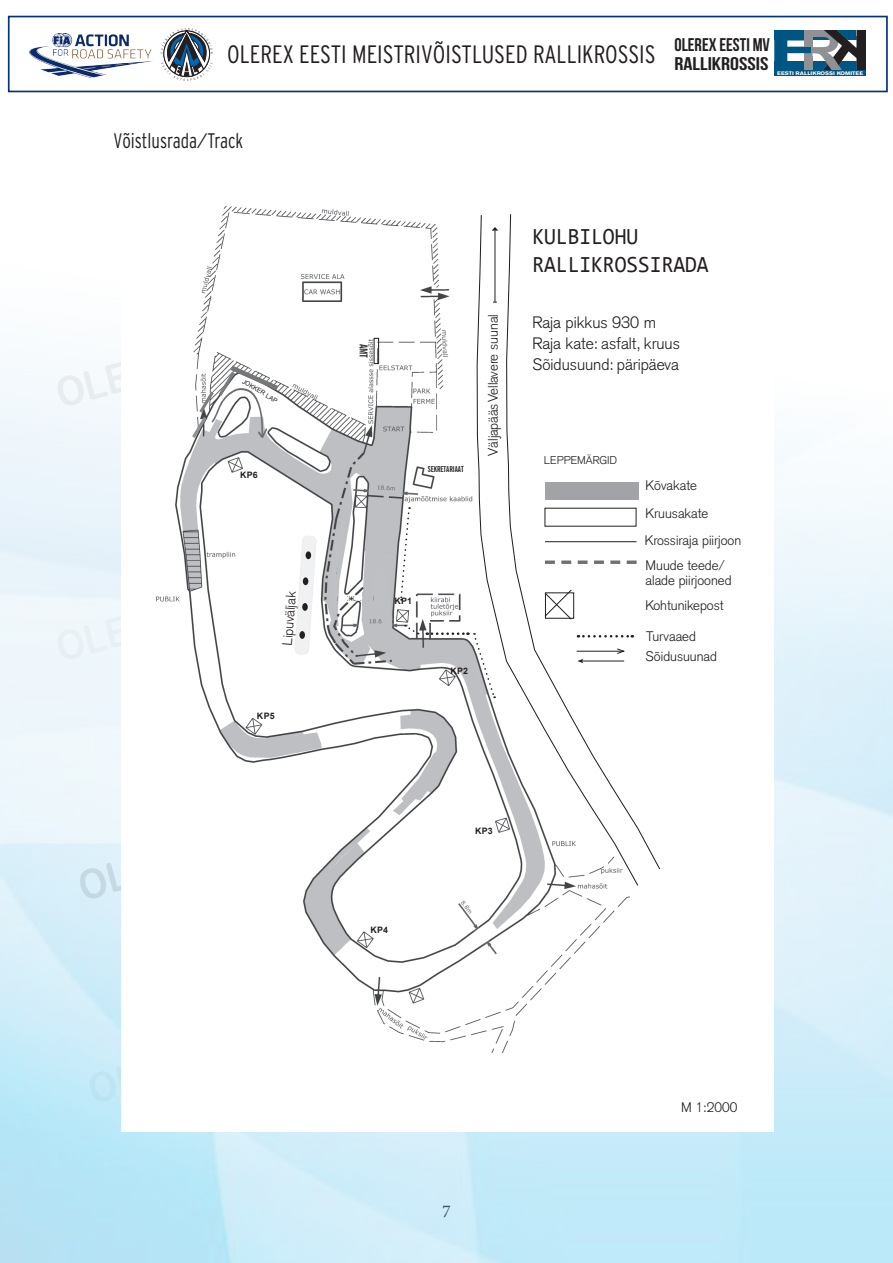
<style>
.page{position:relative;width:893px;height:1263px;background:#fff}
.page>*{position:absolute;margin:0;border:0;box-sizing:border-box;transform-origin:0 0}
.t1{font:900 47.25px "Akzidenz Grotesk";color:#005682;scale:1.55 1}
.t2{font:300 condensed 25.2px "Interstate Plus";color:#231f20}
.t3{font:23.25px/27.9px "Consolas";color:#231f20;scale:.92 1}
.t4{font:21px "Interstate Cond Mono Lgt";color:#231f20;scale:.9 1}
.t5{font:18.3px/18.3px "Bebas Neue";color:#231f20}
.t6{font:18px "Minion Pro";color:#231f20}
.t7{font:300 16.2px/20.9px "Akzidenz Grotesk";color:#231f20}
.t8{font:300 13.65px/27.9px "Akzidenz Grotesk";color:#231f20}
.t9{font:300 11.1px "Akzidenz Grotesk";color:#231f20}
.t10{font:700 8.85px "Arial";letter-spacing:.025em;color:#231f20}
.t11{font:700 extra-condensed 8.25px "News Gothic BT";color:#231f20}
.t12{font:6.45px "Arial";color:#231f20}
.t13{font:900 5.1px "Akzidenz Grotesk";color:#fff;scale:1.16 1}
</style>
<div class="page">
<img style="left:0;top:46px;width:893px;height:1217px">
<div style="left:8px;top:16px;width:880px;height:76px;border:2px solid #013575"></div>
<svg style="left:161px;top:28px;width:52px;height:53px"></svg>
<div style="left:774px;top:61px;width:91px;height:6px;background:#005682"></div>
<div style="left:774px;top:64px;width:91px;height:12px;background:#005682"></div>
<div style="left:774px;top:31px;width:82px;height:6px;background:#005682"></div>
<hr style="left:774px;top:36px;width:91px;height:4px;background:#005682">
<img style="left:804px;top:31px;width:61px;height:39px">
<div style="left:805px;top:56px;width:8px;height:14px;background:#8f9194"></div>
<div style="left:804px;top:31px;width:9px;height:16px;background:#8f9194"></div>
<svg style="left:813px;top:31px;width:4px;height:6px"></svg>
<img style="left:29px;top:34px;width:126px;height:43px">
<div style="left:121px;top:179px;width:653px;height:953px;background:#fff"></div>
<svg style="left:119px;top:179px;width:541px;height:942px"></svg>
<svg style="left:192px;top:366px;width:86px;height:72px"></svg>
<div style="left:362px;top:592px;width:11px;height:14px;background:#bebfc2"></div>
<div style="left:131px;top:647px;width:10px;height:9px;background:#fff;border-radius:50%"></div>
<div style="left:339px;top:594px;width:8px;height:9px;background:#fff;border-radius:50%"></div>
<div style="left:329px;top:568px;width:9px;height:43px;background:#bfc0c3;border-radius:50%"></div>
<div style="left:373px;top:568px;width:14px;height:43px;background:#bfc0c3;border-radius:50%"></div>
<svg style="left:330px;top:515px;width:16px;height:63px"></svg>
<div style="left:354px;top:595px;width:8px;height:6px;background:#fff;border-radius:50%"></div>
<svg style="left:360px;top:344px;width:8px;height:14px"></svg>
<h2 class="t2" style="left:227px;top:40px;width:430px">OLEREX EESTI MEISTRIVÕISTLUSED RALLIKROSSIS</h2>
<h1 class="t1" style="left:769px;top:22px;width:32px">E</h1>
<p class="t13" style="left:777px;top:70px;width:76px">EESTI RALLIKROSSI KOMITEE</p>
<h3 class="t5" style="left:674px;top:36px;width:97px">OLEREX EESTI MV<br>RALLIKROSSIS</h3>
<h3 class="t4" style="left:114px;top:129px;width:146px">Võistlusrada/Track</h3>
<p class="t12" style="left:245px;top:377px;width:41px;rotate:31deg">JOKKER LAP</p>
<p class="t10" style="left:240px;top:469px;width:19px">kp6</p>
<p class="t8" style="left:274px;top:645px;width:56px;rotate:-86deg">Lipuväljak</p>
<p class="t10" style="left:257px;top:709px;width:19px">kp5</p>
<p class="t11" style="left:428px;top:464px;width:37px">SEKRETARIAAT</p>
<p class="t8" style="left:479px;top:456px;width:143px;rotate:-90deg">Väljapääs Vellavere suunal</p>
<p class="t10" style="left:395px;top:595px;width:19px">kp1</p>
<p class="t10" style="left:450px;top:664px;width:19px">kp2</p>
<h3 class="t3" style="left:532px;top:222px;width:193px">KULBILOHU<br>RALLIKROSSIRADA</h3>
<p class="t7" style="left:532px;top:312px;width:149px">Raja pikkus 930 m<br>Raja kate: asfalt, kruus<br>Sõidusuund: päripäeva</p>
<p class="t9" style="left:544px;top:454px;width:75px">LEPPEMÄRGID</p>
<p class="t8" style="left:645px;top:471px;width:98px">Kõvakate<br>Kruusakate<br>Krossiraja piirjoon</p>
<p class="t8" style="left:646px;top:558px;width:87px;line-height:14.5px">Muude teede/ alade piirjooned</p>
<p class="t8" style="left:646px;top:591px;width:80px">Kohtunikepost</p>
<p class="t8" style="left:646px;top:623px;width:51px">Turvaaed</p>
<p class="t8" style="left:646px;top:642px;width:73px">Sõidusuunad</p>
<p class="t10" style="left:370px;top:924px;width:19px">kp4</p>
<p class="t10" style="left:475px;top:824px;width:19px">kp3</p>
<h3 class="t6" style="left:442px;top:1199px;width:10px">7</h3>
<p class="t8" style="left:681px;top:1093px;width:58px">M 1:2000</p>
</div>
